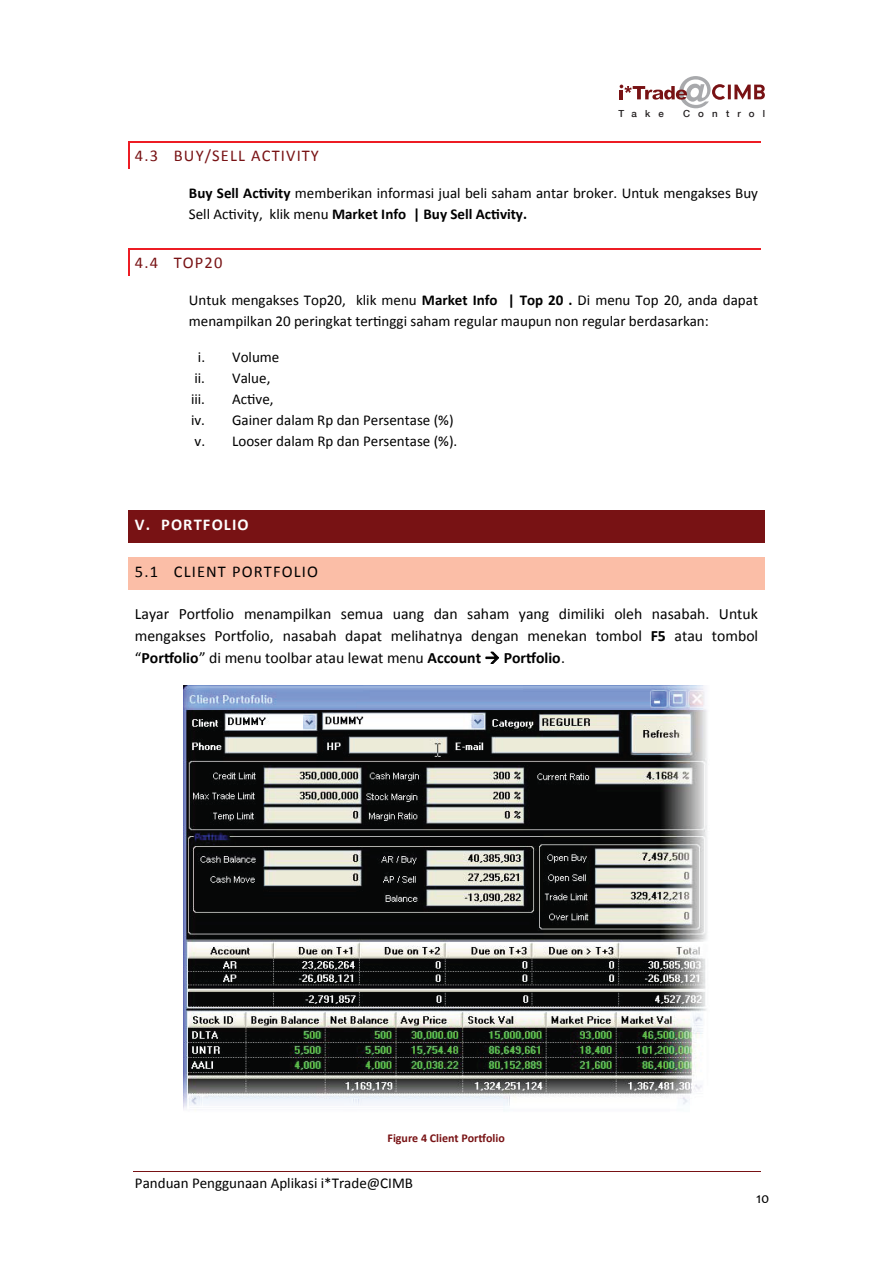
<style>
.page{position:relative;width:893px;height:1263px;background:#fff}
.page>*{position:absolute;margin:0;border:0;box-sizing:border-box;transform-origin:0 0}
.t1{font:16.5px "Calibri";letter-spacing:.07em;color:#781214}
.t2{font:16.5px "Calibri";letter-spacing:.07em;color:#010101}
.t3{font:700 16.5px "Calibri";letter-spacing:.07em;color:#fff}
.t4{font:15.75px/22px "Calibri";color:#010101;text-align:justify}
.t5{font:700 15.75px "Calibri";color:#010101}
.t6{font:15px/21px "Calibri";color:#010101}
.t7{font:15px "Candara";color:#010101}
.t8{font:700 12px "Calibri";color:#781214}
.t9{font:500 9.75px "Helvetica Neue";letter-spacing:.84em;color:#231f20}
.s1{font-weight:700}
.s2{font-weight:400}
</style>
<div class="page">
<div style="left:128px;top:557px;width:637px;height:32px;background:#fbbea7"></div>
<div style="left:128px;top:510px;width:637px;height:32px;background:#781214"></div>
<svg style="left:620px;top:76px;width:145px;height:32px"></svg>
<hr style="left:129px;top:141px;width:631px;height:1px;background:#ed1c24">
<svg style="left:129px;top:142px;width:1px;height:27px"></svg>
<hr style="left:129px;top:248px;width:631px;height:1px;background:#ed1c24">
<svg style="left:129px;top:249px;width:1px;height:27px"></svg>
<svg style="left:486px;top:652px;width:13px;height:12px"></svg>
<img style="left:183px;top:685px;width:524px;height:426px">
<hr style="left:133px;top:1171px;width:627px;height:1px;background:#781214">
<p class="t9" style="left:618px;top:108px;width:47px">Take</p>
<p class="t9" style="left:683px;top:108px;width:84px">Control</p>
<p class="t1" style="left:135px;top:145px;width:186px">4.3 BUY/SELL ACTIVITY</p>
<p class="t6" style="left:189px;top:182px;width:571px"><span class="s1">Buy Sell Activity</span> memberikan informasi jual beli saham antar broker. Untuk mengakses Buy<br>Sell Activity, klik menu <span class="s1">Market Info | Buy Sell Activity.</span></p>
<p class="t1" style="left:135px;top:252px;width:89px">4.4 TOP20</p>
<p class="t6" style="left:189px;top:288px;width:571px">Untuk mengakses Top20, klik menu <span class="s1">Market Info | Top 20 .</span> Di menu Top 20, anda dapat menampilkan 20 peringkat tertinggi saham regular maupun non regular berdasarkan:</p>
<p class="t6" style="left:191px;top:346px;width:90px;text-indent:7px">i. Volume ii. Value, iii.</p>
<p class="t6" style="left:191px;top:388px;width:268px;text-indent:41px">Active,<br>iv. Gainer dalam Rp dan Persentase (%) v. Looser dalam Rp dan Persentase (%).</p>
<p class="t3" style="left:135px;top:514px;width:115px">V. PORTFOLIO</p>
<p class="t2" style="left:135px;top:562px;width:184px">5.1 CLIENT PORTFOLIO</p>
<p class="t4" style="left:135px;top:602px;width:625px">Layar Portfolio menampilkan semua uang dan saham yang dimiliki oleh nasabah. Untuk mengakses Portfolio, nasabah dapat melihatnya dengan menekan tombol <span class="s1">F5</span> atau tombol “<span class="s1">Portfolio</span>” di menu toolbar atau lewat menu <span class="s1">Account</span></p>
<p class="t5" style="left:504px;top:648px;width:63px">Portfolio<span class="s2">.</span></p>
<p class="t8" style="left:387px;top:1130px;width:119px">Figure 4 Client Portfolio</p>
<p class="t6" style="left:135px;top:1171px;width:280px">Panduan Penggunaan Aplikasi i*Trade@CIMB</p>
<p class="t7" style="left:756px;top:1189px;width:15px">10</p>
</div>
